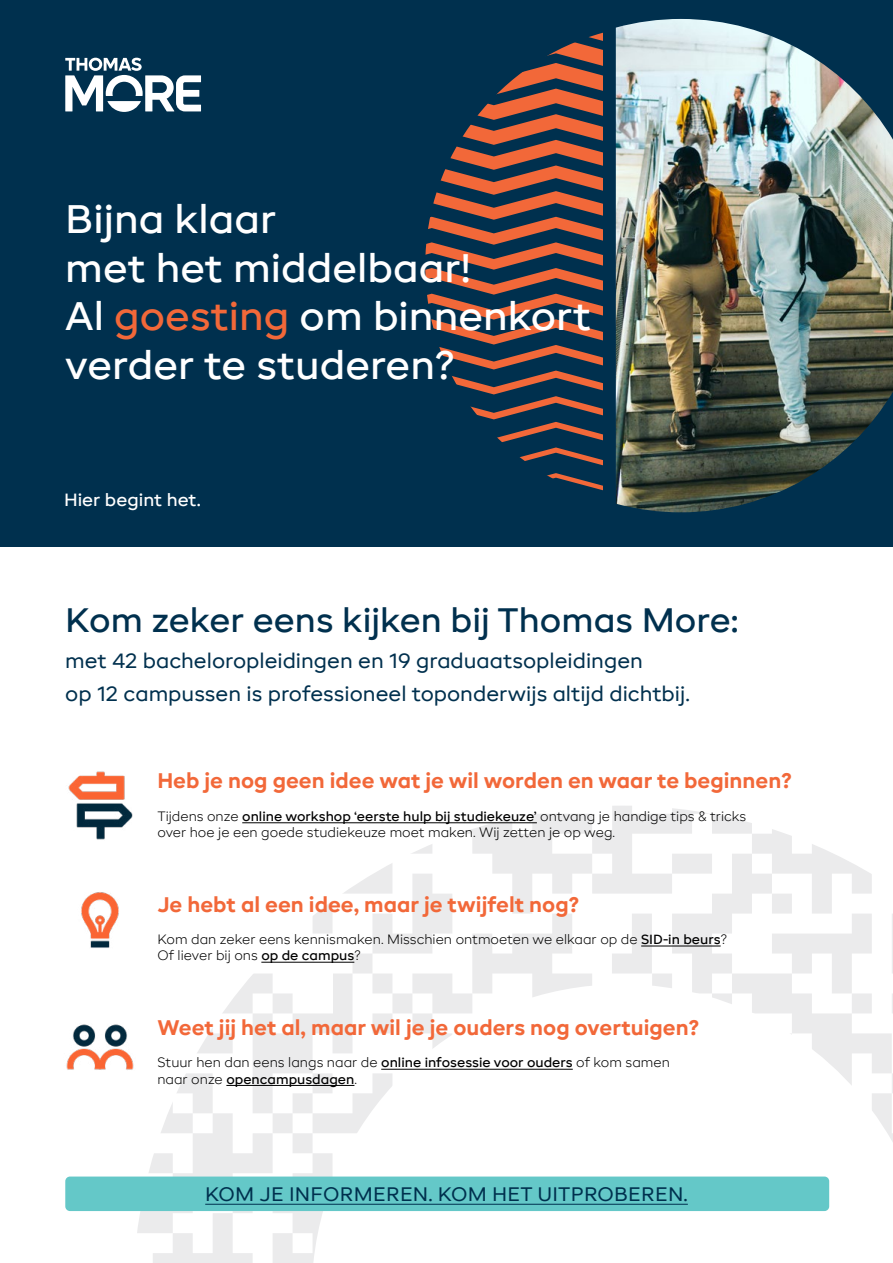
<style>
.page{position:relative;width:893px;height:1263px;background:#fff}
.page>*{position:absolute;margin:0;border:0;box-sizing:border-box;transform-origin:0 0}
.t1{font:500 40.5px/48.6px "TM Candor";color:#fff}
.t2{font:500 34.5px "TM Candor";color:#00304e}
.t3{font:700 21px "TM Candor";color:#f26839}
.t4{font:21px/33px "TM Candor";color:#00304e}
.t5{font:19.95px "TM Candor";letter-spacing:.01em;color:#00304e}
.t6{font:500 18px "TM Candor";color:#fff}
.t7{font:300 13.5px/16.2px "TM Candor";color:#000}
.s1{color:#f26839}
.s2{font-weight:500}
</style>
<div class="page">
<svg style="left:137px;top:806px;width:756px;height:457px"></svg>
<hr style="left:242px;top:822px;width:295px;height:1px;background:#000">
<hr style="left:641px;top:946px;width:80px;height:1px;background:#000">
<hr style="left:261px;top:962px;width:93px;height:1px;background:#000">
<hr style="left:381px;top:1069px;width:192px;height:1px;background:#000">
<hr style="left:226px;top:1085px;width:128px;height:1px;background:#000">
<div style="left:0;top:0;width:893px;height:547px;background:#00304e"></div>
<img style="left:616px;top:19px;width:277px;height:493px">
<svg style="left:425px;top:33px;width:178px;height:458px"></svg>
<svg style="left:65px;top:58px;width:136px;height:54px"></svg>
<img style="left:68px;top:771px;width:65px;height:69px">
<img style="left:81px;top:892px;width:38px;height:56px">
<img style="left:66px;top:1024px;width:68px;height:46px">
<div style="left:65px;top:1176px;width:764px;height:35px;background:#64c8c8;border-radius:5px"></div>
<hr style="left:205px;top:1204px;width:483px;height:1px;background:#00304e">
<h1 class="t1" style="left:65px;top:194px;width:527px">Bijna klaar<br>met het middelbaar!<br>Al <span class="s1">goesting</span> om binnenkort verder te studeren?</h1>
<h3 class="t6" style="left:64px;top:488px;width:139px">Hier begint het.</h3>
<h2 class="t2" style="left:65px;top:599px;width:675px">Kom zeker eens kijken bij Thomas More:</h2>
<h3 class="t4" style="left:65px;top:644px;width:626px">met 42 bacheloropleidingen en 19 graduaatsopleidingen<br>op 12 campussen is professioneel toponderwijs altijd dichtbij.</h3>
<h3 class="t3" style="left:157px;top:768px;width:636px">Heb je nog geen idee wat je wil worden en waar te beginnen?</h3>
<p class="t7" style="left:157px;top:808px;width:590px">Tijdens onze <span class="s2">online workshop ‘eerste hulp bij studiekeuze’</span> ontvang je handige tips &amp; tricks over hoe je een goede studiekeuze moet maken. Wij zetten je op weg.</p>
<h3 class="t3" style="left:157px;top:891px;width:423px">Je hebt al een idee, maar je twijfelt nog?</h3>
<p class="t7" style="left:157px;top:931px;width:571px">Kom dan zeker eens kennismaken. Misschien ontmoeten we elkaar op de <span class="s2">SID-in beurs</span>?<br>Of liever bij ons <span class="s2">op de campus</span>?</p>
<h3 class="t3" style="left:157px;top:1015px;width:543px">Weet jij het al, maar wil je je ouders nog overtuigen?</h3>
<p class="t7" style="left:157px;top:1054px;width:514px">Stuur hen dan eens langs naar de <span class="s2">online infosessie voor ouders</span> of kom samen naar onze <span class="s2">opencampusdagen</span>.</p>
<h3 class="t5" style="left:205px;top:1182px;width:484px">KOM JE INFORMEREN. KOM HET UITPROBEREN.</h3>
</div>
